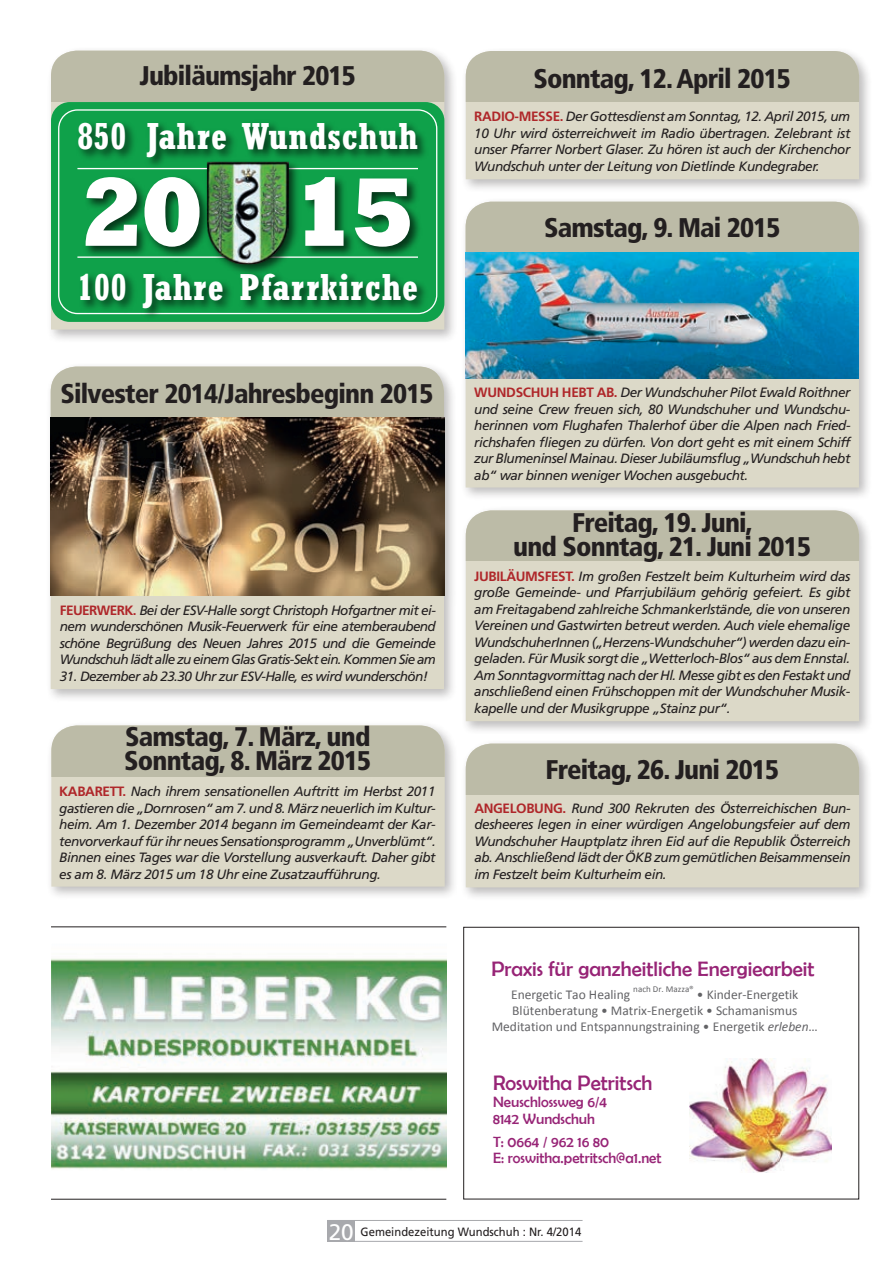
<style>
.page{position:relative;width:893px;height:1263px;background:#fff}
.page>*{position:absolute;margin:0;border:0;box-sizing:border-box;transform-origin:0 0}
.t1{font:800 99.15px "Rockwell Std";color:#fff;scale:.95 1}
.t2{font:700 condensed 37.05px "Rockwell Std";letter-spacing:.025em;color:#fff}
.t3{font:900 condensed 27px/24px "Frutiger LT Std";letter-spacing:-.03em;color:#231f20}
.t4{font:21px "Berlin Sans FB";color:#972476}
.t5{font:15px/16.5px "Berlin Sans FB";color:#972476}
.t6{font:italic 13.5px/16.5px "Frutiger LT Std";letter-spacing:-.03em;color:#231f20;text-align:justify}
.t7{font:13.5px "Calibri";color:#636366}
.t8{font:12px "Frutiger LT Std";color:#231f20;scale:.94 1}
.t9{font:9px "Calibri";letter-spacing:.005em;color:#636366}
.s1{font-weight:700;font-style:normal;color:#af272a}
.s2{font-style:italic}
.s3{font-size:22.5px;color:#fff}
</style>
<div class="page">
<div style="left:327px;top:1220px;width:28px;height:22px;background:#a8a9ad"></div>
<hr style="left:327px;top:1220px;width:256px;height:1px;background:#a8a9ad">
<hr style="left:327px;top:1241px;width:256px;height:1px;background:#a8a9ad">
<div style="left:46px;top:362px;width:412px;height:341px;background:#231f20;opacity:.3"></div>
<div style="left:51px;top:596px;width:393px;height:93px;background:#dcd9c8"></div>
<div style="left:51px;top:367px;width:393px;height:51px;background:#bcbba7"></div>
<img style="left:51px;top:417px;width:393px;height:179px">
<div style="left:47px;top:721px;width:411px;height:179px;background:#231f20;opacity:.3"></div>
<div style="left:51px;top:776px;width:394px;height:110px;background:#dcd9c8"></div>
<div style="left:51px;top:725px;width:394px;height:51px;background:#bcbba7"></div>
<div style="left:461px;top:46px;width:411px;height:147px;background:#231f20;opacity:.3"></div>
<div style="left:466px;top:102px;width:393px;height:77px;background:#dcd9c8"></div>
<div style="left:466px;top:51px;width:393px;height:51px;background:#bcbba7"></div>
<div style="left:461px;top:505px;width:411px;height:229px;background:#231f20;opacity:.3"></div>
<div style="left:466px;top:561px;width:393px;height:160px;background:#dcd9c8"></div>
<div style="left:466px;top:510px;width:393px;height:51px;background:#bcbba7"></div>
<div style="left:461px;top:739px;width:411px;height:162px;background:#231f20;opacity:.3"></div>
<div style="left:466px;top:795px;width:393px;height:92px;background:#dcd9c8"></div>
<div style="left:466px;top:744px;width:393px;height:51px;background:#bcbba7"></div>
<div style="left:461px;top:197px;width:411px;height:304px;background:#231f20;opacity:.3"></div>
<div style="left:466px;top:378px;width:393px;height:109px;background:#dcd9c8"></div>
<div style="left:466px;top:202px;width:393px;height:51px;background:#bcbba7"></div>
<img style="left:466px;top:252px;width:393px;height:126px">
<img style="left:51px;top:927px;width:395px;height:272px">
<hr style="left:51px;top:1199px;width:395px;height:1px;background:#231f20">
<hr style="left:51px;top:926px;width:395px;height:1px;background:#231f20">
<img style="left:689px;top:1058px;width:142px;height:114px">
<div style="left:463px;top:927px;width:396px;height:272px;border:1px solid #231f20"></div>
<div style="left:46px;top:46px;width:412px;height:297px;background:#231f20;opacity:.3"></div>
<div style="left:51px;top:51px;width:393px;height:51px;background:#bcbba7"></div>
<div style="left:51px;top:102px;width:393px;height:220px;background:#0fa14a;border-radius:19px"></div>
<img style="left:79px;top:113px;width:365px;height:45px">
<img style="left:72px;top:296px;width:362px;height:34px">
<img style="left:58px;top:158px;width:380px;height:138px">
<hr style="left:77px;top:256px;width:341px;height:2px;background:#fff">
<hr style="left:77px;top:168px;width:341px;height:1px;background:#fff">
<img style="left:202px;top:157px;width:101px;height:122px">
<img style="left:207px;top:160px;width:82px;height:104px">
<h3 class="t3" style="left:140px;top:64px;width:218px">Jubiläumsjahr 2015</h3>
<h2 class="t2" style="left:77px;top:114px;width:342px">850 Jahre Wundschuh</h2>
<h1 class="t1" style="left:80px;top:150px;width:355px">20 15</h1>
<h2 class="t2" style="left:77px;top:265px;width:342px">100 Jahre Pfarrkirche</h2>
<h3 class="t3" style="left:61px;top:382px;width:375px">Silvester 2014/Jahresbeginn 2015</h3>
<p class="t6" style="left:60px;top:602px;width:377px"><span class="s1">FEUERWERK.</span> Bei der ESV-Halle sorgt Christoph Hofgartner mit ei&shy;nem wunderschönen Musik-Feuerwerk für eine atemberaubend schöne Begrüßung des Neuen Jahres 2015 und die Gemeinde Wundschuh lädt alle zu einem Glas Gratis-Sekt ein. Kommen Sie am</p>
<p class="t6" style="left:60px;top:668px;width:370px">31. Dezember ab 23.30 Uhr zur ESV-Halle, es wird wunderschön!</p>
<h3 class="t3" style="left:124px;top:725px;width:249px">Samstag, 7. März, und<br>Sonntag, 8. März 2015</h3>
<p class="t6" style="left:59px;top:783px;width:378px"><span class="s1">KABARETT.</span> Nach ihrem sensationellen Auftritt im Herbst 2011 gastieren die „Dornrosen“ am 7. und 8. März neuerlich im Kultur&shy;heim. Am 1. Dezember 2014 begann im Gemeindeamt der Kar&shy;tenvorverkauf für ihr neues Sensationsprogramm „Unverblümt“.<br>Binnen eines Tages war die Vorstellung ausverkauft. Daher gibt es am 8. März 2015 um 18 Uhr eine Zusatzaufführung.</p>
<h3 class="t3" style="left:533px;top:66px;width:259px">Sonntag, 12. April 2015</h3>
<p class="t6" style="left:474px;top:108px;width:378px"><span class="s1">RADIO-MESSE.</span> Der Gottesdienst am Sonntag, 12. April 2015, um 10 Uhr wird österreichweit im Radio übertragen. Zelebrant ist unser Pfarrer Norbert Glaser. Zu hören ist auch der Kirchenchor Wundschuh unter der Leitung von Dietlinde Kundegraber.</p>
<h3 class="t3" style="left:544px;top:216px;width:238px">Samstag, 9. Mai 2015</h3>
<p class="t6" style="left:474px;top:384px;width:378px"><span class="s1">WUNDSCHUH HEBT AB.</span> Der Wundschuher Pilot Ewald Roithner und seine Crew freuen sich, 80 Wundschuher und Wundschu&shy;herinnen vom Flughafen Thalerhof über die Alpen nach Fried&shy;richshafen fliegen zu dürfen. Von dort geht es mit einem Schiff zur Blumeninsel Mainau. Dieser Jubiläumsflug „Wundschuh hebt ab“ war binnen weniger Wochen ausgebucht.</p>
<h3 class="t3" style="left:513px;top:510px;width:299px;text-align:center">Freitag, 19. Juni,<br>und Sonntag, 21. Juni 2015</h3>
<p class="t6" style="left:474px;top:568px;width:378px"><span class="s1">JUBILÄUMSFEST.</span> Im großen Festzelt beim Kulturheim wird das große Gemeinde- und Pfarrjubiläum gehörig gefeiert. Es gibt am Freitagabend zahlreiche Schmankerlstände, die von unseren Vereinen und Gastwirten betreut werden. Auch viele ehemalige WundschuherInnen („Herzens-Wundschuher“) werden dazu ein&shy;geladen. Für Musik sorgt die „Wetterloch-Blos“ aus dem Ennstal.<br>Am Sonntagvormittag nach der Hl. Messe gibt es den Festakt und anschließend einen Frühschoppen mit der Wundschuher Musik&shy;kapelle und der Musikgruppe „Stainz pur“.</p>
<h3 class="t3" style="left:546px;top:758px;width:235px">Freitag, 26. Juni 2015</h3>
<p class="t6" style="left:474px;top:800px;width:378px"><span class="s1">ANGELOBUNG.</span> Rund 300 Rekruten des Österreichischen Bun&shy;desheeres legen in einer würdigen Angelobungsfeier auf dem Wundschuher Hauptplatz ihren Eid auf die Republik Österreich ab. Anschließend lädt der ÖKB zum gemütlichen Beisammensein im Festzelt beim Kulturheim ein.</p>
<h3 class="t4" style="left:491px;top:957px;width:325px">Praxis für ganzheitliche Energiearbeit</h3>
<p class="t9" style="left:633px;top:983px;width:62px">nach Dr. Mazza®</p>
<p class="t7" style="left:697px;top:985px;width:103px">• Kinder‐Energetik</p>
<p class="t7" style="left:512px;top:1002px;width:287px">Blütenberatung • Matrix‐Energetik • Schamanismus</p>
<p class="t7" style="left:492px;top:1018px;width:328px">Meditation und Entspannungstraining • Energetik <span class="s2">erleben</span>…</p>
<p class="t7" style="left:511px;top:985px;width:121px">Energetic Tao Healing</p>
<h3 class="t4" style="left:493px;top:1071px;width:161px">Roswitha Petritsch</h3>
<p class="t5" style="left:493px;top:1094px;width:115px">Neuschlossweg 6/4<br>8142 Wundschuh</p>
<p class="t5" style="left:493px;top:1133px;width:170px">T: 0664 / 962 16 80<br>E: roswitha.petritsch@a1.net</p>
<p class="t8" style="left:329px;top:1224px;width:270px"><span class="s3">20</span> Gemeindezeitung Wundschuh : Nr. 4/2014</p>
</div>
